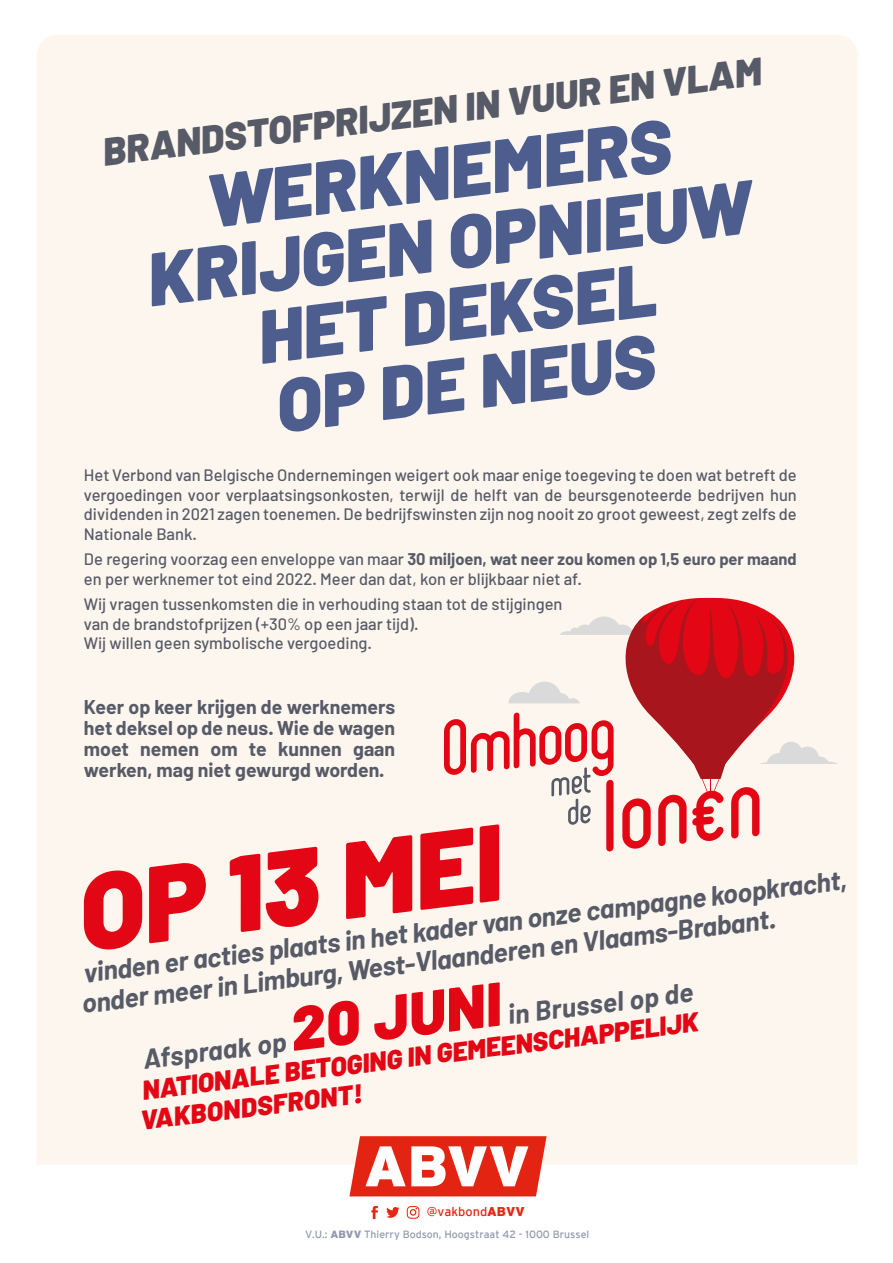
<style>
.page{position:relative;width:893px;height:1263px;background:#fff}
.page>*{position:absolute;margin:0;border:0;box-sizing:border-box;transform-origin:0 0}
.t1{font:italic 900 108px "Barlow";color:#e30614}
.t2{font:italic 900 75px/70.5px "Barlow";color:#4c5d8e;text-align:center}
.t3{font:italic 900 61.5px "Barlow";color:#e30614}
.t4{font:italic 900 39px "Barlow";color:#575b67}
.t5{font:italic 700 27px/30px "Barlow";color:#575b67}
.t6{font:italic 900 27px/30px "Barlow";color:#e30614}
.t7{font:700 19.5px/21px "Barlow";color:#575b67;text-align:justify}
.t8{font:500 16.5px/19.5px "Barlow";color:#575b67}
.t9{font:12.75px "Interstate";color:#e52813}
.t10{font:10.5px "Interstate";color:#9299ae}
.s1{font-weight:700}
.s2{font-weight:900}
.s3{font-family:"Interstate Mono";font-weight:900}
</style>
<div class="page">
<div style="left:37px;top:35px;width:821px;height:1129px;background:#fdf6ee"></div>
<svg style="left:444px;top:596px;width:394px;height:255px;background:#ecb2b0"></svg>
<svg style="left:371px;top:1206px;width:7px;height:13px"></svg>
<svg style="left:386px;top:1207px;width:13px;height:11px"></svg>
<svg style="left:407px;top:1206px;width:12px;height:12px"></svg>
<svg style="left:349px;top:1136px;width:198px;height:60px"></svg>
<h3 class="t4" style="left:100px;top:128px;width:665px;rotate:-7deg">BRANDSTOFPRIJ ZEN IN VUUR EN VLAM</h3>
<h2 class="t2" style="left:134px;top:175px;width:608px;rotate:-7deg">WERKNEMERS<br>KRIJ GEN OPNIEUW<br>HET DEKSEL<br>OP DE NEUS</h2>
<p class="t8" style="left:84px;top:465px;width:714px;text-align:justify">Het Verbond van Belgische Ondernemingen weigert ook maar enige toegeving te doen wat betreft de vergoedingen voor verplaatsingsonkosten, terwijl de helft van de beursgenoteerde bedrijven hun dividenden in 2021 zagen toenemen. De bedrijfswinsten zijn nog nooit zo groot geweest, zegt zelfs de Nationale Bank.</p>
<p class="t8" style="left:84px;top:549px;width:714px">De regering voorzag een enveloppe van maar <span class="s1">30 miljoen, wat neer zou komen op 1,5 euro per maand </span>en per werknemer tot eind 2022. Meer dan dat, kon er blijkbaar niet af.</p>
<p class="t8" style="left:84px;top:594px;width:480px">Wij vragen tussenkomsten die in verhouding staan tot de stijgingen van de brandstofprijzen (+30% op een jaar tijd).<br>Wij willen geen symbolische vergoeding.</p>
<p class="t7" style="left:84px;top:696px;width:313px">Keer op keer krijgen de werknemers het deksel op de neus. Wie de wagen moet nemen om te kunnen gaan werken, mag niet gewurgd worden.</p>
<h1 class="t1" style="left:70px;top:846px;width:427px;rotate:-7deg">OP 13 MEI</h1>
<h3 class="t5" style="left:76px;top:959px;width:776px;rotate:-7deg">vinden er acties plaats in het kader van onze campagne koopkracht, onder meer in Limburg, West-Vlaanderen en Vlaams-Brabant.</h3>
<h3 class="t5" style="left:141px;top:1044px;width:146px;rotate:-7deg">Afspraak op</h3>
<h3 class="t3" style="left:286px;top:991px;width:213px;rotate:-7deg">20 JUNI</h3>
<h3 class="t5" style="left:506px;top:999px;width:188px;rotate:-7deg">in Brussel op de</h3>
<h3 class="t6" style="left:135px;top:1076px;width:567px;rotate:-7deg">NATIONALE BETOGING IN GEMEENSCHAPPELIJ K<br>VAKBONDSFRONT!</h3>
<p class="t9" style="left:427px;top:1204px;width:99px">@vakbond<span class="s2">ABVV</span></p>
<p class="t10" style="left:305px;top:1228px;width:286px">V.U.: <span class="s3">ABVV</span> Thierry Bodson, Hoogstraat 42 - 1000 Brussel</p>
</div>
